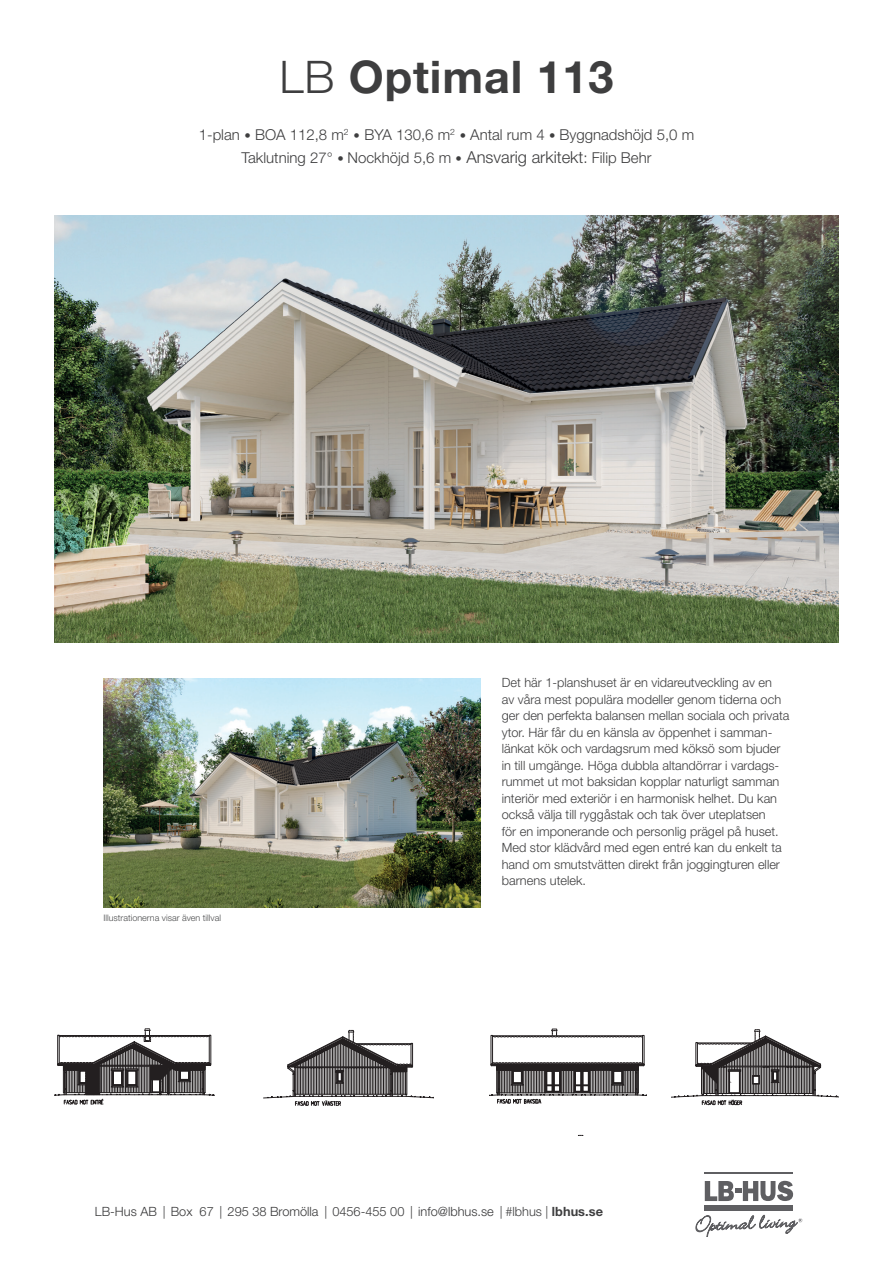
<style>
.page{position:relative;width:893px;height:1263px;background:#fff}
.page>*{position:absolute;margin:0;border:0;box-sizing:border-box;transform-origin:0 0}
.t1{font:700 45px "Helvetica Neue LT Pro";letter-spacing:.02em;color:#3e3e3f}
.t2{font:300 15px/22.5px "Helvetica Neue LT Pro";color:#3e3e3f;text-align:center}
.t3{font:300 12.75px/16.5px "Helvetica Neue LT Pro";color:#3e3e3f}
.t4{font:300 12.75px "Helvetica Neue LT Pro";color:#383839}
.t5{font:300 9px "Helvetica Neue LT Pro";color:#4b4c4d}
.s1{font-weight:300}
.s2{font-size:12.75px}
.s3{font-size:16.5px}
.s4{color:#3e3e3f}
.s5{font-weight:700;color:#3e3e3f}
</style>
<div class="page">
<svg style="left:696px;top:1215px;width:106px;height:22px"></svg>
<svg style="left:705px;top:1180px;width:88px;height:21px"></svg>
<hr style="left:705px;top:1172px;width:88px;height:2px;background:#5f5f62">
<div style="left:705px;top:1205px;width:88px;height:5px;background:#5f5f62"></div>
<img style="left:54px;top:216px;width:785px;height:426px">
<img style="left:103px;top:678px;width:378px;height:229px">
<svg style="left:54px;top:1028px;width:161px;height:77px"></svg>
<svg style="left:672px;top:1029px;width:166px;height:77px"></svg>
<svg style="left:489px;top:1028px;width:157px;height:107px"></svg>
<svg style="left:263px;top:1029px;width:171px;height:77px"></svg>
<h1 class="t1" style="left:279px;top:49px;width:336px"><span class="s1">LB</span> Optimal 113</h1>
<p class="t2" style="left:199px;top:123px;width:497px">1-plan <span class="s2">•</span> BOA 112,8 m<sup>2</sup> <span class="s2">•</span> BYA 130,6 m<sup>2</sup> <span class="s2">•</span> Antal rum 4 <span class="s2">•</span> Byggnadshöjd 5,0 m<br>Taklutning 27° <span class="s2">•</span> Nockhöjd 5,6 m <span class="s2">•</span> <span class="s3">Ansvarig arkitekt</span>: Filip Behr</p>
<p class="t5" style="left:103px;top:912px;width:119px">Illustrationerna visar även tillval</p>
<p class="t3" style="left:502px;top:674px;width:289px">Det här 1-planshuset är en vidareutveckling av en<br>av våra mest populära modeller genom tiderna och ger den perfekta balansen mellan sociala och privata ytor. Här får du en känsla av öppenhet i samman&shy;länkat kök och vardagsrum med köksö som bjuder in till umgänge. Höga dubbla altandörrar i vardags&shy;rummet ut mot baksidan kopplar naturligt samman interiör med exteriör i en harmonisk helhet. Du kan också välja till ryggåstak och tak över uteplatsen<br>för en imponerande och personlig prägel på huset.<br>Med stor klädvård med egen entré kan du enkelt ta hand om smutstvätten direkt från joggingturen eller barnens utelek.</p>
<p class="t4" style="left:95px;top:1203px;width:510px">LB-Hus AB | Box 67 | 295 38 Bromölla | 0456-455 00 | info@lbhus.se | <span class="s4">#lbhus |</span> <span class="s5">lbhus.se</span></p>
</div>
